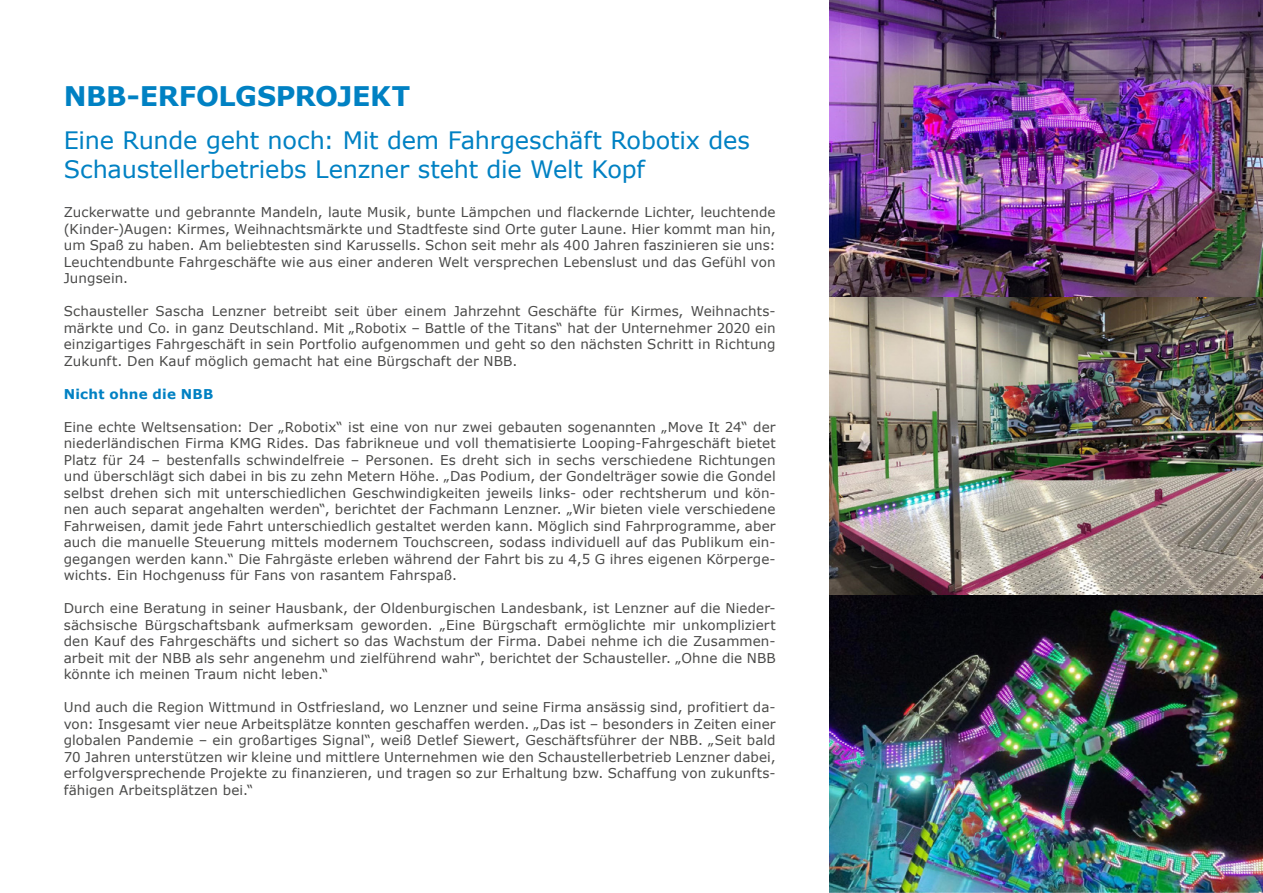
<style>
.page{position:relative;width:1263px;height:893px;background:#fff}
.page>*{position:absolute;margin:0;border:0;box-sizing:border-box;transform-origin:0 0}
.Headline{font:700 27px "Verdana";letter-spacing:-.015em;color:#0081c3}
.Subheadline{font:24px/28.8px "Verdana";letter-spacing:-.01em;color:#0081c3}
.Report_Fliesstext{font:13.5px/16.5px "Verdana";letter-spacing:.01em;color:#4a4a49;text-align:justify}
.Report_Fliesstext-2{font:700 13.5px "Verdana";letter-spacing:.015em;color:#0081c3}
</style>
<div class="page">
<img style="left:829px;top:0;width:434px;height:893px">
<p class="Headline" style="left:64px;top:78px;width:348px">NBB-ERFOLGSPROJEKT</p>
<p class="Subheadline" style="left:64px;top:126px;width:688px">Eine Runde geht noch: Mit dem Fahrgeschäft Robotix des<br>Schaustellerbetriebs Lenzner steht die Welt Kopf</p>
<p class="Report_Fliesstext" style="left:64px;top:204px;width:713px">Zuckerwatte und gebrannte Mandeln, laute Musik, bunte Lämpchen und flackernde Lichter, leuchtende (Kinder-)Augen: Kirmes, Weihnachtsmärkte und Stadtfeste sind Orte guter Laune. Hier kommt man hin, um Spaß zu haben. Am beliebtesten sind Karussells. Schon seit mehr als 400 Jahren faszinieren sie uns:<br>Leuchtendbunte Fahrgeschäfte wie aus einer anderen Welt versprechen Lebenslust und das Gefühl von Jungsein.</p>
<p class="Report_Fliesstext" style="left:64px;top:303px;width:713px">Schausteller Sascha Lenzner betreibt seit über einem Jahrzehnt Geschäfte für Kirmes, Weihnachts&shy;märkte und Co. in ganz Deutschland. Mit „Robotix – Battle of the Titans“ hat der Unternehmer 2020 ein einzigartiges Fahrgeschäft in sein Portfolio aufgenommen und geht so den nächsten Schritt in Richtung Zukunft. Den Kauf möglich gemacht hat eine Bürgschaft der NBB.</p>
<p class="Report_Fliesstext-2" style="left:64px;top:385px;width:151px">Nicht ohne die NBB</p>
<p class="Report_Fliesstext" style="left:64px;top:419px;width:713px">Eine echte Weltsensation: Der „Robotix“ ist eine von nur zwei gebauten sogenannten „Move It 24“ der niederländischen Firma KMG Rides. Das fabrikneue und voll thematisierte Looping-Fahrgeschäft bietet Platz für 24 – bestenfalls schwindelfreie – Personen. Es dreht sich in sechs verschiedene Richtungen und überschlägt sich dabei in bis zu zehn Metern Höhe. „Das Podium, der Gondelträger sowie die Gondel selbst drehen sich mit unterschiedlichen Geschwindigkeiten jeweils links- oder rechtsherum und kön&shy;nen auch separat angehalten werden“, berichtet der Fachmann Lenzner. „Wir bieten viele verschiedene Fahrweisen, damit jede Fahrt unterschiedlich gestaltet werden kann. Möglich sind Fahrprogramme, aber auch die manuelle Steuerung mittels modernem Touchscreen, sodass individuell auf das Publikum ein&shy;gegangen werden kann.“ Die Fahrgäste erleben während der Fahrt bis zu 4,5 G ihres eigenen Körperge&shy;wichts. Ein Hochgenuss für Fans von rasantem Fahrspaß.</p>
<p class="Report_Fliesstext" style="left:64px;top:600px;width:713px">Durch eine Beratung in seiner Hausbank, der Oldenburgischen Landesbank, ist Lenzner auf die Nieder&shy;sächsische Bürgschaftsbank aufmerksam geworden. „Eine Bürgschaft ermöglichte mir unkompliziert den Kauf des Fahrgeschäfts und sichert so das Wachstum der Firma. Dabei nehme ich die Zusammen&shy;arbeit mit der NBB als sehr angenehm und zielführend wahr“, berichtet der Schausteller. „Ohne die NBB könnte ich meinen Traum nicht leben.“</p>
<p class="Report_Fliesstext" style="left:64px;top:699px;width:713px">Und auch die Region Wittmund in Ostfriesland, wo Lenzner und seine Firma ansässig sind, profitiert da&shy;von: Insgesamt vier neue Arbeitsplätze konnten geschaffen werden. „Das ist – besonders in Zeiten einer globalen Pandemie – ein großartiges Signal“, weiß Detlef Siewert, Geschäftsführer der NBB. „Seit bald 70 Jahren unterstützen wir kleine und mittlere Unternehmen wie den Schaustellerbetrieb Lenzner dabei, erfolgversprechende Projekte zu finanzieren, und tragen so zur Erhaltung bzw. Schaffung von zukunfts&shy;fähigen Arbeitsplätzen bei.“</p>
</div>
